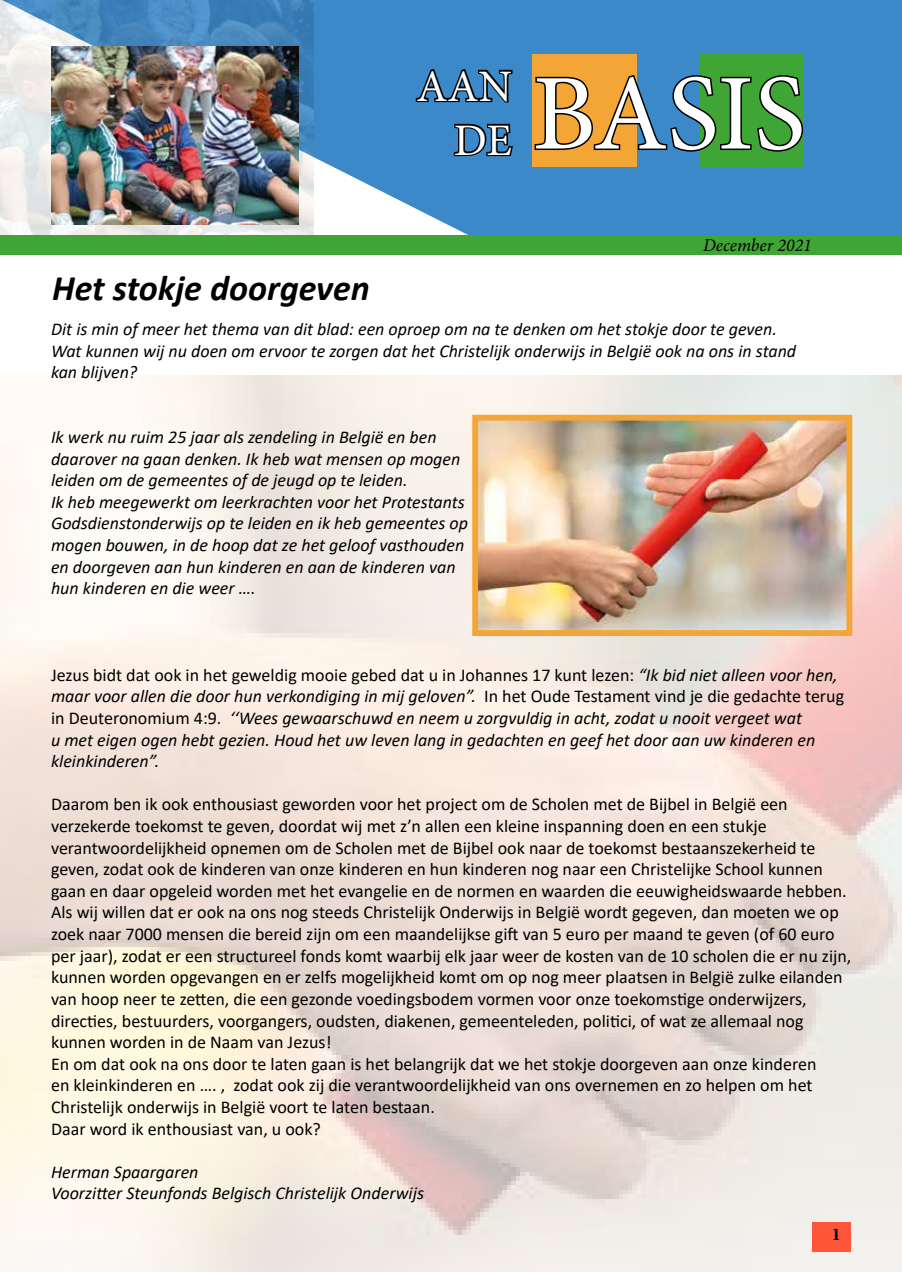
<style>
.page{position:relative;width:902px;height:1272px;background:#fff}
.page>*{position:absolute;margin:0;border:0;box-sizing:border-box;transform-origin:0 0}
.t1{font:108px "Minion Pro";letter-spacing:-.01em;color:#fff}
.t2{font:45px/54px "Minion Pro";color:#fff;text-align:right}
.t3{font:italic 700 36px "Calibri";color:#000}
.t4{font:18px/21.6px "Calibri";color:#000}
.t5{font:italic 18px/21.6px "Calibri";color:#000}
.t6{font:italic 18px "Minion Pro";color:#000}
.t7{font:700 18px "Minion Pro";color:#000}
.s1{font-style:normal}
</style>
<div class="page">
<div style="left:313px;top:0;width:588px;height:235px;background:#3c89c9"></div>
<img style="left:0;top:0;width:313px;height:235px">
<img style="left:0;top:375px;width:901px;height:896px">
<img style="left:51px;top:47px;width:247px;height:177px">
<img style="left:479px;top:422px;width:366px;height:207px">
<div style="left:472px;top:415px;width:380px;height:221px;border:6px solid #f3a636"></div>
<div style="left:0;top:235px;width:901px;height:20px;background:#3fa535"></div>
<div style="left:699px;top:54px;width:104px;height:113px;background:#3fa535"></div>
<div style="left:532px;top:54px;width:104px;height:113px;background:#f3a636"></div>
<svg style="left:534px;top:73px;width:270px;height:80px"></svg>
<svg style="left:414px;top:67px;width:100px;height:37px;background:#25557c"></svg>
<svg style="left:452px;top:122px;width:62px;height:36px;background:#214b6e"></svg>
<div style="left:812px;top:1222px;width:38px;height:29px;background:#ff5539"></div>
<h3 class="t3" style="left:52px;top:263px;width:319px">Het stokje doorgeven</h3>
<h2 class="t2" style="left:416px;top:59px;width:97px">AAN<br>DE</h2>
<h1 class="t1" style="left:532px;top:42px;width:275px">BASIS</h1>
<p class="t6" style="left:703px;top:233px;width:110px">December 2021</p>
<p class="t5" style="left:51px;top:317px;width:746px">Dit is min of meer het thema van dit blad: een oproep om na te denken om het stokje door te geven.<br>Wat kunnen wij nu doen om ervoor te zorgen dat het Christelijk onderwijs in België ook na ons in stand kan blijven?</p>
<p class="t5" style="left:51px;top:425px;width:418px">Ik werk nu ruim 25 jaar als zendeling in België en ben daarover na gaan denken. Ik heb wat mensen op mogen leiden om de gemeentes of de jeugd op te leiden.<br>Ik heb meegewerkt om leerkrachten voor het Protestants Godsdienstonderwijs op te leiden en ik heb gemeentes op mogen bouwen, in de hoop dat ze het geloof vasthouden en doorgeven aan hun kinderen en aan de kinderen van hun kinderen en die weer ….</p>
<p class="t5" style="left:51px;top:663px;width:794px"><span class="s1">Jezus bidt dat ook in het geweldig mooie gebed dat u in Johannes 17 kunt lezen:</span> “Ik bid niet alleen voor hen, maar voor allen die door hun verkondiging in mij geloven”. <span class="s1">In het Oude Testament vind je die gedachte terug in Deuteronomium 4:9.</span> ‘‘Wees gewaarschuwd en neem u zorgvuldig in acht, zodat u nooit vergeet wat<br>u met eigen ogen hebt gezien. Houd het uw leven lang in gedachten en geef het door aan uw kinderen en kleinkinderen”.</p>
<p class="t4" style="left:51px;top:793px;width:801px">Daarom ben ik ook enthousiast geworden voor het project om de Scholen met de Bijbel in België een verzekerde toekomst te geven, doordat wij met z’n allen een kleine inspanning doen en een stukje verantwoordelijkheid opnemen om de Scholen met de Bijbel ook naar de toekomst bestaanszekerheid te geven, zodat ook de kinderen van onze kinderen en hun kinderen nog naar een Christelijke School kunnen gaan en daar opgeleid worden met het evangelie en de normen en waarden die eeuwigheidswaarde hebben.<br>Als wij willen dat er ook na ons nog steeds Christelijk Onderwijs in België wordt gegeven, dan moeten we op zoek naar 7000 mensen die bereid zijn om een maandelijkse gift van 5 euro per maand te geven (of 60 euro per jaar), zodat er een structureel fonds komt waarbij elk jaar weer de kosten van de 10 scholen die er nu zijn, kunnen worden opgevangen en er zelfs mogelijkheid komt om op nog meer plaatsen in België zulke eilanden van hoop neer te zetten, die een gezonde voedingsbodem vormen voor onze toekomstige onderwijzers, directies, bestuurders, voorgangers, oudsten, diakenen, gemeenteleden, politici, of wat ze allemaal nog kunnen worden in de Naam van Jezus!<br>En om dat ook na ons door te laten gaan is het belangrijk dat we het stokje doorgeven aan onze kinderen<br>en kleinkinderen en …. , zodat ook zij die verantwoordelijkheid van ons overnemen en zo helpen om het Christelijk onderwijs in België voort te laten bestaan.<br>Daar word ik enthousiast van, u ook?</p>
<p class="t5" style="left:51px;top:1160px;width:374px">Herman Spaargaren<br>Voorzitter Steunfonds Belgisch Christelijk Onderwijs</p>
<p class="t7" style="left:831px;top:1220px;width:10px">1</p>
</div>
